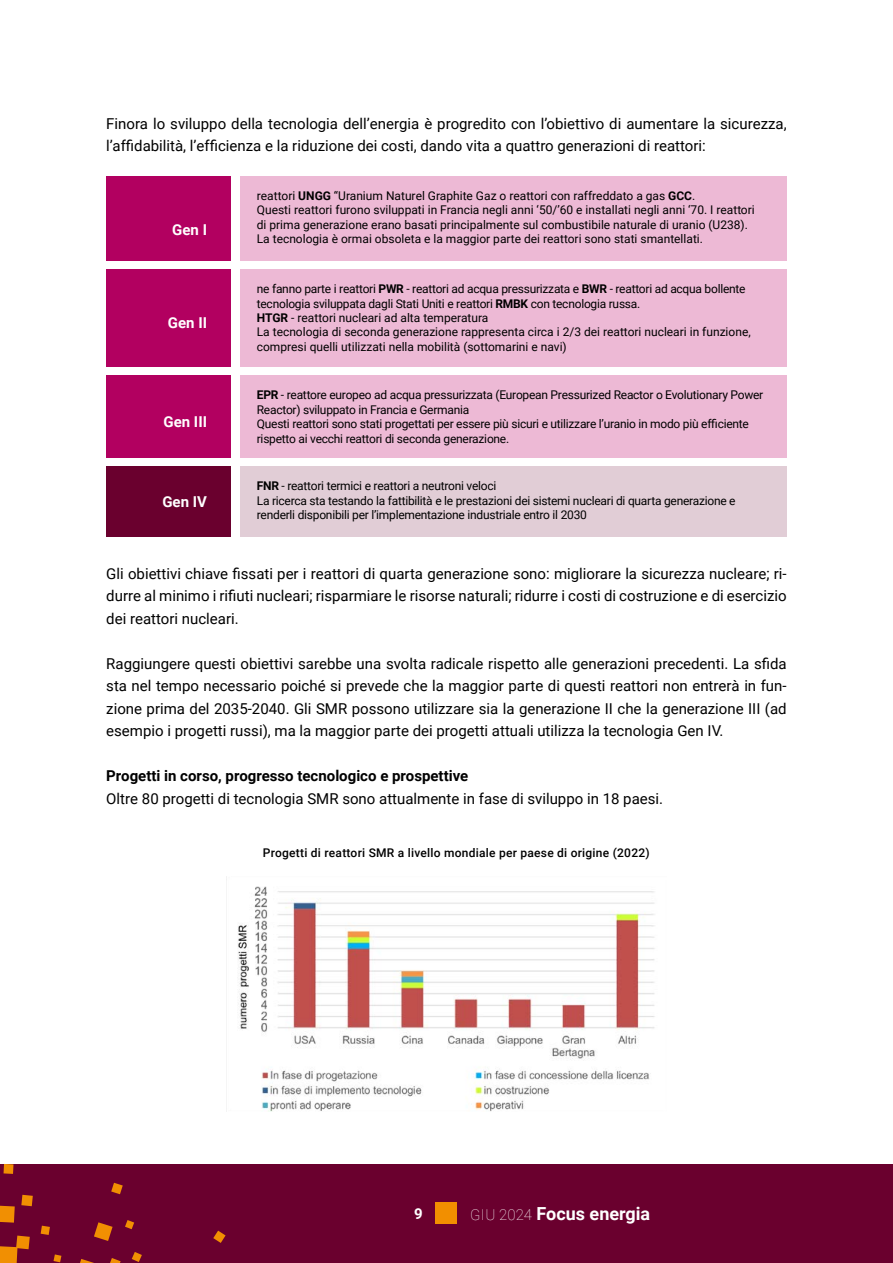
<style>
.page{position:relative;width:893px;height:1263px;background:#fff}
.page>*{position:absolute;margin:0;border:0;box-sizing:border-box;transform-origin:0 0}
.t1{font:700 18px "Roboto";color:#fff}
.t2{font:15px/22.5px "Roboto";color:#000;text-align:justify}
.t3{font:700 15px "Roboto";color:#000}
.t4{font:700 15px "Roboto";color:#fff}
.t5{font:12px/14.4px "Roboto";color:#000}
.t6{font:12px/14.4px "Roboto";letter-spacing:-.02em;color:#000}
.t7{font:500 12px "Roboto";letter-spacing:.02em;color:#000}
.s1{font-weight:700}
.s2{font-weight:100;font-size:15px}
</style>
<div class="page">
<div style="left:0;top:1164px;width:893px;height:99px;background:#6a002e"></div>
<svg style="left:0;top:1164px;width:226px;height:99px"></svg>
<div style="left:436px;top:1203px;width:21px;height:21px;background:#f28f00"></div>
<div style="left:106px;top:176px;width:125px;height:84px;background:#b20060"></div>
<div style="left:106px;top:269px;width:125px;height:98px;background:#b20060"></div>
<div style="left:106px;top:375px;width:125px;height:82px;background:#b20060"></div>
<div style="left:106px;top:466px;width:125px;height:70px;background:#6a002e"></div>
<div style="left:240px;top:176px;width:547px;height:84px;background:#edb9d5"></div>
<div style="left:240px;top:269px;width:547px;height:98px;background:#edb9d5"></div>
<div style="left:240px;top:375px;width:547px;height:82px;background:#edb9d5"></div>
<div style="left:240px;top:466px;width:547px;height:70px;background:#e1cdd6"></div>
<img style="left:238px;top:886px;width:417px;height:225px">
<p class="t2" style="left:106px;top:112px;width:682px">Finora lo sviluppo della tecnologia dell’energia è progredito con l’obiettivo di aumentare la sicurezza, l’affidabilità, l’efficienza e la riduzione dei costi, dando vita a quattro generazioni di reattori:</p>
<p class="t4" style="left:172px;top:219px;width:36px">Gen I</p>
<p class="t4" style="left:168px;top:313px;width:41px">Gen II</p>
<p class="t4" style="left:163px;top:411px;width:45px">Gen III</p>
<p class="t4" style="left:162px;top:491px;width:46px">Gen IV</p>
<p class="t5" style="left:257px;top:188px;width:499px">reattori <span class="s1">UNGG</span> “Uranium Naturel Graphite Gaz o reattori con raffreddato a gas <span class="s1">GCC</span>.<br>Questi reattori furono sviluppati in Francia negli anni ‘50/’60 e installati negli anni ‘70. I reattori di prima generazione erano basati principalmente sul combustibile naturale di uranio (U238).<br>La tecnologia è ormai obsoleta e la maggior parte dei reattori sono stati smantellati.</p>
<p class="t5" style="left:257px;top:281px;width:495px">ne fanno parte i reattori <span class="s1">PWR</span> - reattori ad acqua pressurizzata e <span class="s1">BWR</span> - reattori ad acqua bollente tecnologia sviluppata dagli Stati Uniti e reattori <span class="s1">RMBK</span> con tecnologia russa.<br><span class="s1">HTGR</span> - reattori nucleari ad alta temperatura<br>La tecnologia di seconda generazione rappresenta circa i 2/3 dei reattori nucleari in funzione, compresi quelli utilizzati nella mobilità (sottomarini e navi)</p>
<p class="t6" style="left:257px;top:387px;width:508px"><span class="s1">EPR</span> - reattore europeo ad acqua pressurizzata (European Pressurized Reactor o Evolutionary Power Reactor) sviluppato in Francia e Germania<br>Questi reattori sono stati progettati per essere più sicuri e utilizzare l’uranio in modo più efficiente rispetto ai vecchi reattori di seconda generazione.</p>
<p class="t6" style="left:257px;top:478px;width:480px"><span class="s1">FNR</span> - reattori termici e reattori a neutroni veloci<br>La ricerca sta testando la fattibilità e le prestazioni dei sistemi nucleari di quarta generazione e renderli disponibili per l’implementazione industriale entro il 2030</p>
<p class="t2" style="left:106px;top:562px;width:682px">Gli obiettivi chiave fissati per i reattori di quarta generazione sono: migliorare la sicurezza nucleare; ri&shy;durre al minimo i rifiuti nucleari; risparmiare le risorse naturali; ridurre i costi di costruzione e di esercizio dei reattori nucleari.</p>
<p class="t2" style="left:106px;top:652px;width:682px">Raggiungere questi obiettivi sarebbe una svolta radicale rispetto alle generazioni precedenti. La sfida sta nel tempo necessario poiché si prevede che la maggior parte di questi reattori non entrerà in fun&shy;zione prima del 2035-2040. Gli SMR possono utilizzare sia la generazione II che la generazione III (ad esempio i progetti russi), ma la maggior parte dei progetti attuali utilizza la tecnologia Gen IV.</p>
<p class="t3" style="left:106px;top:765px;width:364px">Progetti in corso, progresso tecnologico e prospettive</p>
<p class="t2" style="left:106px;top:787px;width:558px">Oltre 80 progetti di tecnologia SMR sono attualmente in fase di sviluppo in 18 paesi.</p>
<p class="t7" style="left:263px;top:844px;width:388px">Progetti di reattori SMR a livello mondiale per paese di origine (2022)</p>
<p class="t4" style="left:414px;top:1203px;width:10px">9</p>
<p class="t1" style="left:470px;top:1200px;width:182px"><span class="s2">GIU 2024</span> Focus energia</p>
</div>
